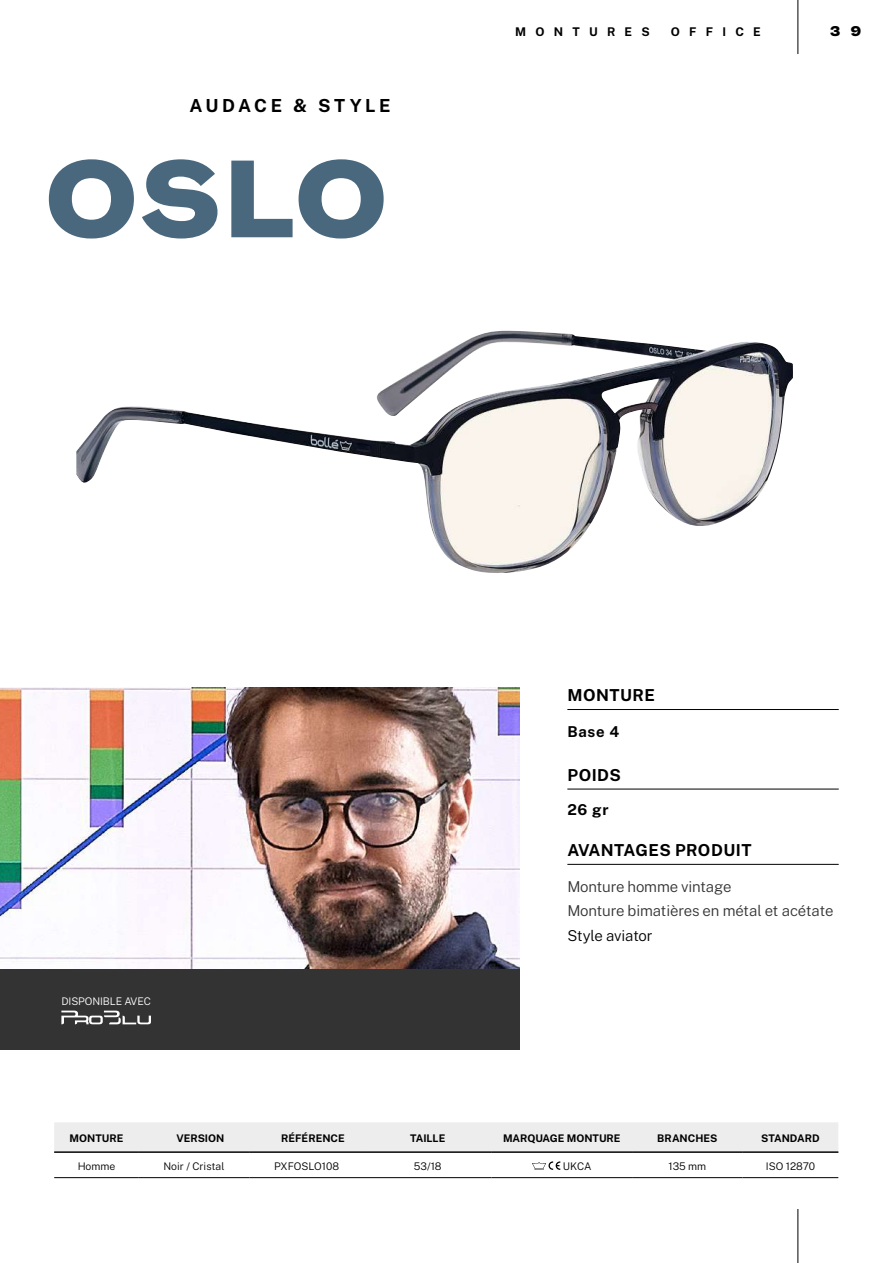
<style>
.page{position:relative;width:893px;height:1263px;background:#fff}
.page>*{position:absolute;margin:0;border:0;box-sizing:border-box;transform-origin:0 0}
.t1{font:900 105px "Mint Grotesk V1.1";color:#49677d}
.t2{font:700 18px "Public Sans";letter-spacing:.2em;color:#000}
.t3{font:700 16.5px "Public Sans";letter-spacing:.03em;color:#000}
.t4{font:300 15px/24.3px "Public Sans";letter-spacing:-.01em;color:#333}
.t5{font:300 15px "Public Sans";letter-spacing:-.015em;color:#000}
.t6{font:700 15px "Public Sans";letter-spacing:.05em;color:#000}
.t7{font:900 13.5px "Mint Grotesk V1.1";color:#000}
.t8{font:700 12px "Public Sans";letter-spacing:.77em;color:#000}
.t9{font:700 10.5px "Public Sans";color:#000}
.t10{font:300 10.5px "Public Sans";color:#000}
.t11{font:300 10.5px "Public Sans";letter-spacing:-.01em;color:#fff}
</style>
<div class="page">
<hr style="left:797px;top:1209px;width:1px;height:54px;background:#000">
<hr style="left:797px;top:0;width:1px;height:54px;background:#000">
<img style="left:76px;top:331px;width:717px;height:242px">
<img style="left:0;top:687px;width:520px;height:283px">
<hr style="left:567px;top:789px;width:272px;height:1px;background:#000">
<hr style="left:567px;top:864px;width:272px;height:1px;background:#000">
<hr style="left:567px;top:709px;width:272px;height:1px;background:#000">
<div style="left:0;top:970px;width:520px;height:80px;background:#333"></div>
<hr style="left:54px;top:1177px;width:85px;height:1px;background:#000">
<hr style="left:139px;top:1177px;width:110px;height:1px;background:#000">
<hr style="left:249px;top:1177px;width:115px;height:1px;background:#000">
<hr style="left:364px;top:1177px;width:128px;height:1px;background:#000">
<hr style="left:492px;top:1177px;width:140px;height:1px;background:#000">
<hr style="left:632px;top:1177px;width:111px;height:1px;background:#000">
<hr style="left:743px;top:1177px;width:95px;height:1px;background:#000">
<svg style="left:54px;top:1122px;width:784px;height:48px"></svg>
<hr style="left:54px;top:1152px;width:85px;height:1px;background:#000">
<hr style="left:139px;top:1152px;width:110px;height:1px;background:#000">
<hr style="left:249px;top:1152px;width:115px;height:1px;background:#000">
<hr style="left:364px;top:1152px;width:128px;height:1px;background:#000">
<hr style="left:492px;top:1152px;width:140px;height:1px;background:#000">
<hr style="left:632px;top:1152px;width:111px;height:1px;background:#000">
<hr style="left:743px;top:1152px;width:95px;height:1px;background:#000">
<svg style="left:61px;top:1010px;width:90px;height:14px"></svg>
<h2 class="t2" style="left:189px;top:92px;width:203px">AUDACE &amp; STYLE</h2>
<h1 class="t1" style="left:45px;top:133px;width:343px">OSLO</h1>
<p class="t8" style="left:515px;top:23px;width:136px">MONTURES</p>
<p class="t8" style="left:671px;top:23px;width:91px">OFFICE</p>
<p class="t7" style="left:830px;top:23px;width:32px">3 9</p>
<p class="t11" style="left:61px;top:994px;width:91px">DISPONIBLE AVEC</p>
<h3 class="t3" style="left:567px;top:683px;width:89px">MONTURE</h3>
<h3 class="t6" style="left:567px;top:721px;width:53px">Base 4</h3>
<h3 class="t3" style="left:567px;top:763px;width:55px">POIDS</h3>
<h3 class="t6" style="left:567px;top:798px;width:43px">26 gr</h3>
<h3 class="t3" style="left:567px;top:838px;width:186px">AVANTAGES PRODUIT</h3>
<h3 class="t4" style="left:567px;top:873px;width:268px">Monture homme vintage<br>Monture bimatières en métal et acétate</h3>
<h3 class="t5" style="left:567px;top:924px;width:87px">Style aviator</h3>
<p class="t9" style="left:70px;top:1131px;width:55px">MONTURE</p>
<p class="t9" style="left:176px;top:1131px;width:49px">VERSION</p>
<p class="t9" style="left:281px;top:1131px;width:65px">RÉFÉRENCE</p>
<p class="t9" style="left:410px;top:1131px;width:37px">TAILLE</p>
<p class="t9" style="left:503px;top:1131px;width:119px">MARQUAGE MONTURE</p>
<p class="t9" style="left:657px;top:1131px;width:62px">BRANCHES</p>
<p class="t9" style="left:761px;top:1131px;width:60px">STANDARD</p>
<p class="t10" style="left:78px;top:1158px;width:39px">Homme</p>
<p class="t10" style="left:163px;top:1158px;width:63px">Noir / Cristal</p>
<p class="t10" style="left:274px;top:1158px;width:67px">PXFOSLO108</p>
<p class="t10" style="left:414px;top:1158px;width:29px">53/18</p>
<p class="t10" style="left:563px;top:1158px;width:30px">UKCA</p>
<p class="t10" style="left:668px;top:1158px;width:39px">135 mm</p>
<p class="t10" style="left:766px;top:1158px;width:51px">ISO 12870</p>
</div>
